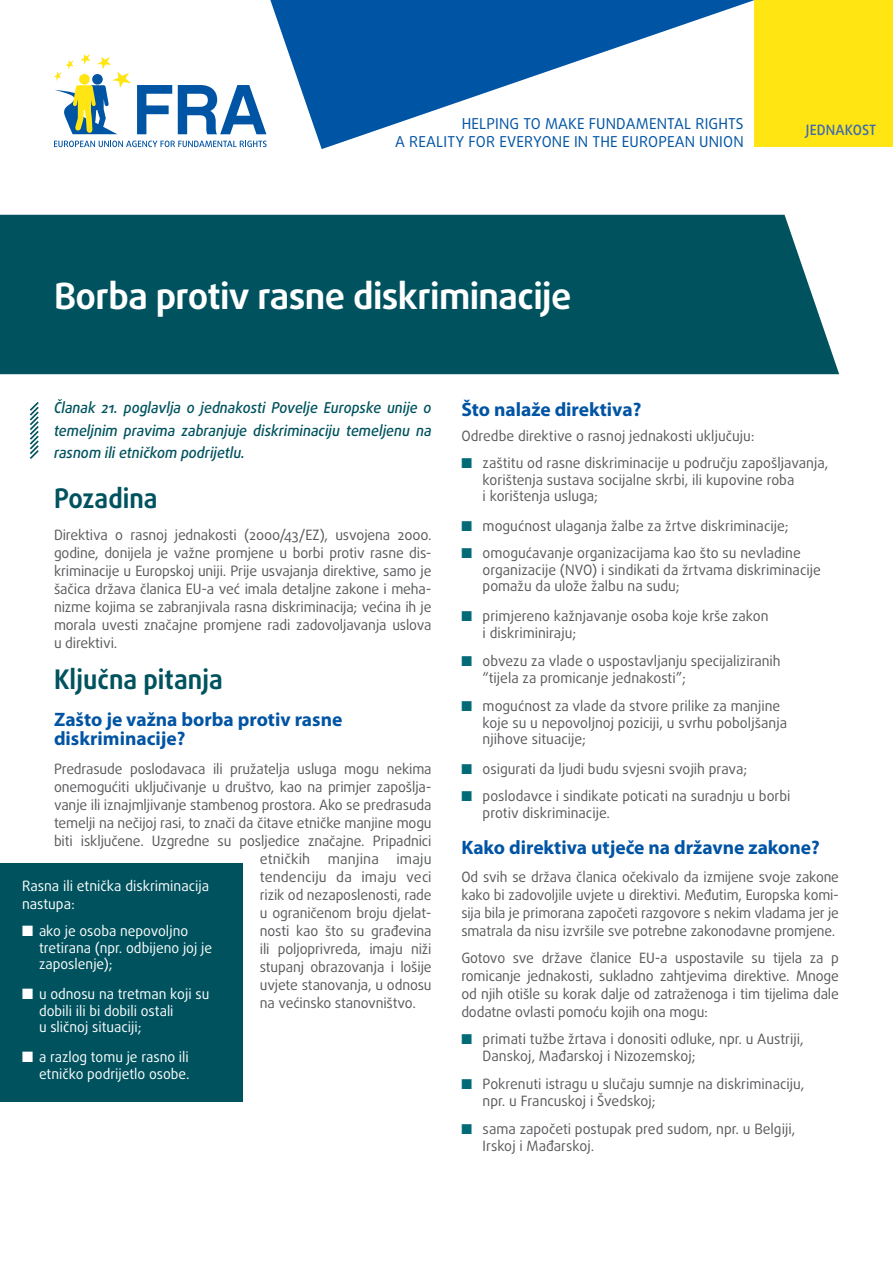
<style>
.page{position:relative;width:893px;height:1263px;background:#fff}
.page>*{position:absolute;margin:0;border:0;box-sizing:border-box;transform-origin:0 0}
.title_FACTSHEET{font:700 36px "Daxline Pro";letter-spacing:-.015em;color:#fff}
.titre{font:700 27px "Daxline Pro";color:#00535e;scale:.94 1}
.sous-titre{font:700 19.5px/19.5px "Myriad Pro";color:#0054a4}
.Intro{font:italic 500 15px/22.5px "Daxline Pro";color:#00535e;text-align:justify;scale:.94 1}
.t1{font:15px "Daxline Pro";letter-spacing:.01em;color:#0054a4}
.body{font:14.25px/18px "Daxline Pro";letter-spacing:-.01em;color:#58595b;text-align:justify}
.bullet{font:14.25px/16.5px "Daxline Pro";color:#58595b}
.bullet_encadré{font:14.25px/16.5px "Daxline Pro";color:#fff}
.body-2{font:14.25px "Daxline Pro";letter-spacing:.01em;color:#58595b}
.body-3{font:14.25px/18px "Daxline Pro";color:#fff}
.body-4{font:500 14.25px "Daxline Pro";letter-spacing:.01em;color:#3f6ab1}
.s1{color:#006b77}
</style>
<div class="page">
<div style="left:0;top:215px;width:839px;height:159px;background:#00535e"></div>
<svg style="left:137px;top:85px;width:35px;height:49px"></svg>
<svg style="left:178px;top:85px;width:88px;height:49px"></svg>
<svg style="left:54px;top:141px;width:213px;height:6px"></svg>
<svg style="left:54px;top:54px;width:77px;height:80px"></svg>
<svg style="left:270px;top:0;width:485px;height:149px"></svg>
<div style="left:755px;top:0;width:138px;height:146px;background:#ffe512"></div>
<svg style="left:29px;top:402px;width:10px;height:57px"></svg>
<div style="left:0;top:863px;width:243px;height:239px;background:#00535e"></div>
<p class="t1" style="left:462px;top:113px;width:283px">HELPING TO MAKE FUNDAMENTAL RIGHTS</p>
<p class="t1" style="left:395px;top:131px;width:350px">A REALITY FOR EVERYONE IN THE EUROPEAN UNION</p>
<p class="title_FACTSHEET" style="left:54px;top:272px;width:519px">Borba protiv rasne diskriminacije</p>
<p class="body-4" style="left:806px;top:120px;width:72px">JEDNAKOST</p>
<p class="Intro" style="left:54px;top:397px;width:403px">Članak 21. poglavlja o jednakosti Povelje Europske unije o temeljnim pravima zabranjuje diskriminaciju temeljenu na rasnom ili etničkom podrijetlu.</p>
<p class="titre" style="left:54px;top:480px;width:112px">Pozadina</p>
<p class="body" style="left:54px;top:526px;width:379px">Direktiva o rasnoj jednakosti (2000/43/EZ), usvojena 2000. godine, donijela je važne promjene u borbi protiv rasne dis&shy;kriminacije u Europskoj uniji. Prije usvajanja direktive, samo je šačica država članica EU-a već imala detaljne zakone i meha&shy;nizme kojima se zabranjivala rasna diskriminacija; većina ih je morala uvesti značajne promjene radi zadovoljavanja uslova u direktivi.</p>
<p class="titre" style="left:54px;top:661px;width:181px">Ključna pitanja</p>
<p class="sous-titre" style="left:54px;top:708px;width:290px">Zašto je važna borba protiv rasne diskriminacije?</p>
<p class="body" style="left:54px;top:760px;width:379px">Predrasude poslodavaca ili pružatelja usluga mogu nekima</p>
<p class="body" style="left:54px;top:778px;width:379px">onemogućiti uključivanje u društvo, kao na primjer zapošlja-</p>
<p class="body" style="left:54px;top:796px;width:379px">vanje ili iznajmljivanje stambenog prostora. Ako se predrasuda</p>
<p class="body" style="left:54px;top:814px;width:379px">temelji na nečijoj rasi, to znači da čitave etničke manjine mogu</p>
<p class="body" style="left:54px;top:832px;width:379px">biti isključene. Uzgredne su posljedice značajne. Pripadnici</p>
<p class="body-2" style="left:260px;top:849px;width:173px">etničkih manjina imaju</p>
<p class="body-2" style="left:260px;top:867px;width:173px">tendenciju da imaju veci</p>
<p class="body" style="left:260px;top:886px;width:173px">rizik od nezaposlenosti, rade</p>
<p class="body" style="left:260px;top:904px;width:173px">u ograničenom broju djelat-</p>
<p class="body" style="left:260px;top:922px;width:173px">nosti kao što su građevina</p>
<p class="body" style="left:260px;top:940px;width:173px">ili poljoprivreda, imaju niži</p>
<p class="body" style="left:260px;top:958px;width:173px">stupanj obrazovanja i lošije</p>
<p class="body" style="left:260px;top:976px;width:173px">uvjete stanovanja, u odnosu</p>
<p class="body" style="left:260px;top:994px;width:158px">na većinsko stanovništvo.</p>
<p class="body-3" style="left:22px;top:877px;width:189px">Rasna ili etnička diskriminacija nastupa:</p>
<p class="bullet_encadré" style="left:39px;top:923px;width:175px;text-indent:-17px">■ ako je osoba nepovoljno tretirana (npr. odbijeno joj je zaposlenje);</p>
<p class="bullet_encadré" style="left:39px;top:986px;width:172px;text-indent:-17px">■ u odnosu na tretman koji su dobili ili bi dobili ostali<br>u sličnoj situaciji;</p>
<p class="bullet_encadré" style="left:22px;top:1049px;width:169px;text-align:right">■ a razlog tomu je rasno ili etničko podrijetlo osobe.</p>
<p class="sous-titre" style="left:461px;top:399px;width:182px">Što nalaže direktiva?</p>
<p class="body" style="left:461px;top:427px;width:295px">Odredbe direktive o rasnoj jednakosti uključuju:</p>
<p class="bullet" style="left:483px;top:455px;width:347px;text-indent:-21px"><span class="s1">■</span> zaštitu od rasne diskriminacije u području zapošljavanja, korištenja sustava socijalne skrbi, ili kupovine roba<br>i korištenja usluga;</p>
<p class="bullet" style="left:461px;top:518px;width:329px"><span class="s1">■</span> mogućnost ulaganja žalbe za žrtve diskriminacije;</p>
<p class="bullet" style="left:483px;top:545px;width:340px;text-indent:-21px"><span class="s1">■</span> omogućavanje organizacijama kao što su nevladine organizacije (NVO) i sindikati da žrtvama diskriminacije pomažu da ulože žalbu na sudu;</p>
<p class="bullet" style="left:483px;top:608px;width:287px;text-indent:-21px"><span class="s1">■</span> primjereno kažnjavanje osoba koje krše zakon i diskriminiraju;</p>
<p class="bullet" style="left:483px;top:653px;width:300px;text-indent:-21px"><span class="s1">■</span> obvezu za vlade o uspostavljanju specijaliziranih “tijela za promicanje jednakosti”;</p>
<p class="bullet" style="left:483px;top:698px;width:306px;text-indent:-21px"><span class="s1">■</span> mogućnost za vlade da stvore prilike za manjine koje su u nepovoljnoj poziciji, u svrhu poboljšanja njihove situacije;</p>
<p class="bullet" style="left:461px;top:761px;width:288px"><span class="s1">■</span> osigurati da ljudi budu svjesni svojih prava;</p>
<p class="bullet" style="left:483px;top:788px;width:309px;text-indent:-21px"><span class="s1">■</span> poslodavce i sindikate poticati na suradnju u borbi protiv diskriminacije.</p>
<p class="sous-titre" style="left:461px;top:837px;width:360px">Kako direktiva utječe na državne zakone?</p>
<p class="body" style="left:461px;top:868px;width:379px">Od svih se država članica očekivalo da izmijene svoje zakone kako bi zadovoljile uvjete u direktivi. Međutim, Europska komi&shy;sija bila je primorana započeti razgovore s nekim vladama jer je smatrala da nisu izvršile sve potrebne zakonodavne promjene.</p>
<p class="body" style="left:461px;top:949px;width:379px">Gotovo sve države članice EU-a uspostavile su tijela za p romicanje jednakosti, sukladno zahtjevima direktive. Mnoge od njih otišle su korak dalje od zatraženoga i tim tijelima dale dodatne ovlasti pomoću kojih ona mogu:</p>
<p class="bullet" style="left:483px;top:1031px;width:323px;text-indent:-21px"><span class="s1">■</span> primati tužbe žrtava i donositi odluke, npr. u Austriji,<br>Danskoj, Mađarskoj i Nizozemskoj;</p>
<p class="bullet" style="left:483px;top:1076px;width:323px;text-indent:-21px"><span class="s1">■</span> Pokrenuti istragu u slučaju sumnje na diskriminaciju, npr. u Francuskoj i Švedskoj;</p>
<p class="bullet" style="left:483px;top:1121px;width:314px;text-indent:-21px"><span class="s1">■</span> sama započeti postupak pred sudom, npr. u Belgiji,<br>Irskoj i Mađarskoj.</p>
</div>
